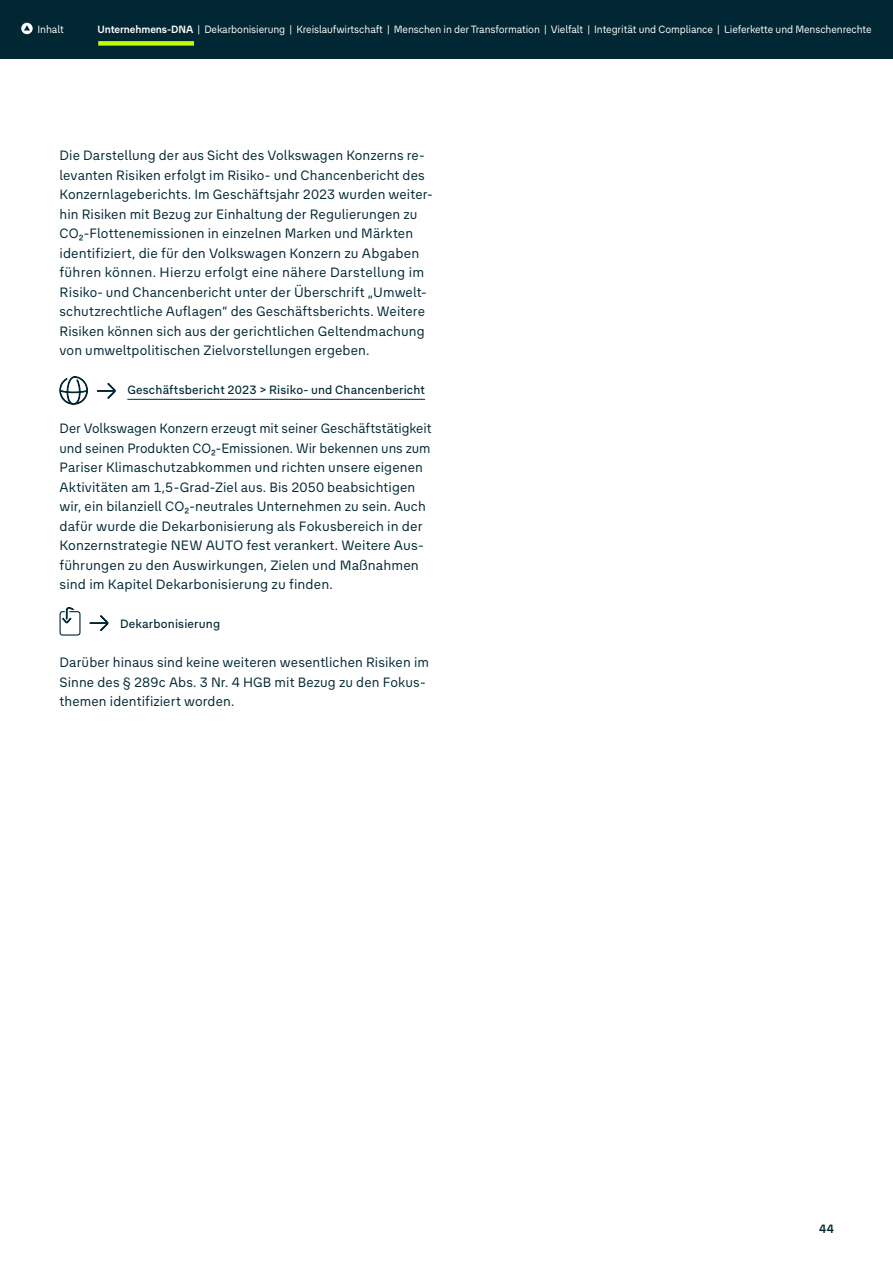
<style>
.page{position:relative;width:893px;height:1263px;background:#fff}
.page>*{position:absolute;margin:0;border:0;box-sizing:border-box;transform-origin:0 0}
.FT_Group_NFB{font:13.5px/19.5px "The Group TEXT Pro";letter-spacing:.01em;color:#002733}
.FT_Group_NFB-2{font:500 12px "The Group TEXT Pro";letter-spacing:.015em;color:#002733}
.Group_Verweis_NFB{font:500 12px "The Group TEXT Pro";letter-spacing:.015em;color:#002733}
.t1{font:700 12px "The Group TEXT Pro";color:#002733}
.t2{font:10.5px "The Group TEXT Pro";letter-spacing:-.01em;color:#fff}
.s1{font-weight:700}
</style>
<div class="page">
<hr style="left:127px;top:399px;width:298px;height:1px;background:#002733">
<svg style="left:59px;top:376px;width:29px;height:29px"></svg>
<svg style="left:97px;top:383px;width:19px;height:16px"></svg>
<svg style="left:90px;top:615px;width:18px;height:16px"></svg>
<svg style="left:62px;top:607px;width:12px;height:16px"></svg>
<div style="left:60px;top:611px;width:21px;height:25px;border:1px solid #002733;border-radius:2px"></div>
<div style="left:0;top:0;width:893px;height:59px;background:#002733"></div>
<svg style="left:21px;top:23px;width:12px;height:11px"></svg>
<svg style="left:24px;top:25px;width:6px;height:6px"></svg>
<div style="left:98px;top:41px;width:96px;height:5px;background:#c2fe06"></div>
<p class="t2" style="left:38px;top:21px;width:28px">Inhalt</p>
<p class="t2" style="left:98px;top:21px;width:776px"><span class="s1">Unternehmens-DNA</span> | Dekarbonisierung | Kreislaufwirtschaft | Menschen in der Transformation | Vielfalt | Integrität und Compliance | Lieferkette und Menschenrechte</p>
<p class="FT_Group_NFB" style="left:60px;top:145px;width:375px">Die Darstellung der aus Sicht des Volkswagen Konzerns re&shy;levanten Risiken erfolgt im Risiko- und Chancenbericht des Konzernlageberichts. Im Geschäftsjahr 2023 wurden weiter&shy;hin Risiken mit Bezug zur Einhaltung der Regulierungen zu CO2-Flottenemissionen in einzelnen Marken und Märkten identifiziert, die für den Volkswagen Konzern zu Abgaben führen können. Hierzu erfolgt eine nähere Darstellung im Risiko- und Chancenbericht unter der Überschrift „Umwelt&shy;schutzrechtliche Auflagen“ des Geschäftsberichts. Weitere Risiken können sich aus der gerichtlichen Geltendmachung von umweltpolitischen Zielvorstellungen ergeben.</p>
<p class="FT_Group_NFB-2" style="left:127px;top:381px;width:299px">Geschäftsbericht 2023 &gt; Risiko- und Chancenbericht</p>
<p class="FT_Group_NFB" style="left:60px;top:418px;width:373px">Der Volkswagen Konzern erzeugt mit seiner Geschäftstätigkeit und seinen Produkten CO2-Emissionen. Wir bekennen uns zum Pariser Klimaschutzabkommen und richten unsere eigenen Aktivitäten am 1,5-Grad-Ziel aus. Bis 2050 beabsichtigen wir, ein bilanziell CO2-neutrales Unternehmen zu sein. Auch dafür wurde die Dekarbonisierung als Fokusbereich in der Konzernstrategie NEW AUTO fest verankert. Weitere Aus&shy;führungen zu den Auswirkungen, Zielen und Maßnahmen sind im Kapitel Dekarbonisierung zu finden.</p>
<p class="Group_Verweis_NFB" style="left:120px;top:615px;width:102px">Dekarbonisierung</p>
<p class="FT_Group_NFB" style="left:60px;top:652px;width:371px">Darüber hinaus sind keine weiteren wesentlichen Risiken im<br>Sinne des § 289c Abs. 3 Nr. 4 HGB mit Bezug zu den Fokus&shy;themen identifiziert worden.</p>
<p class="t1" style="left:819px;top:1219px;width:16px">44</p>
</div>
